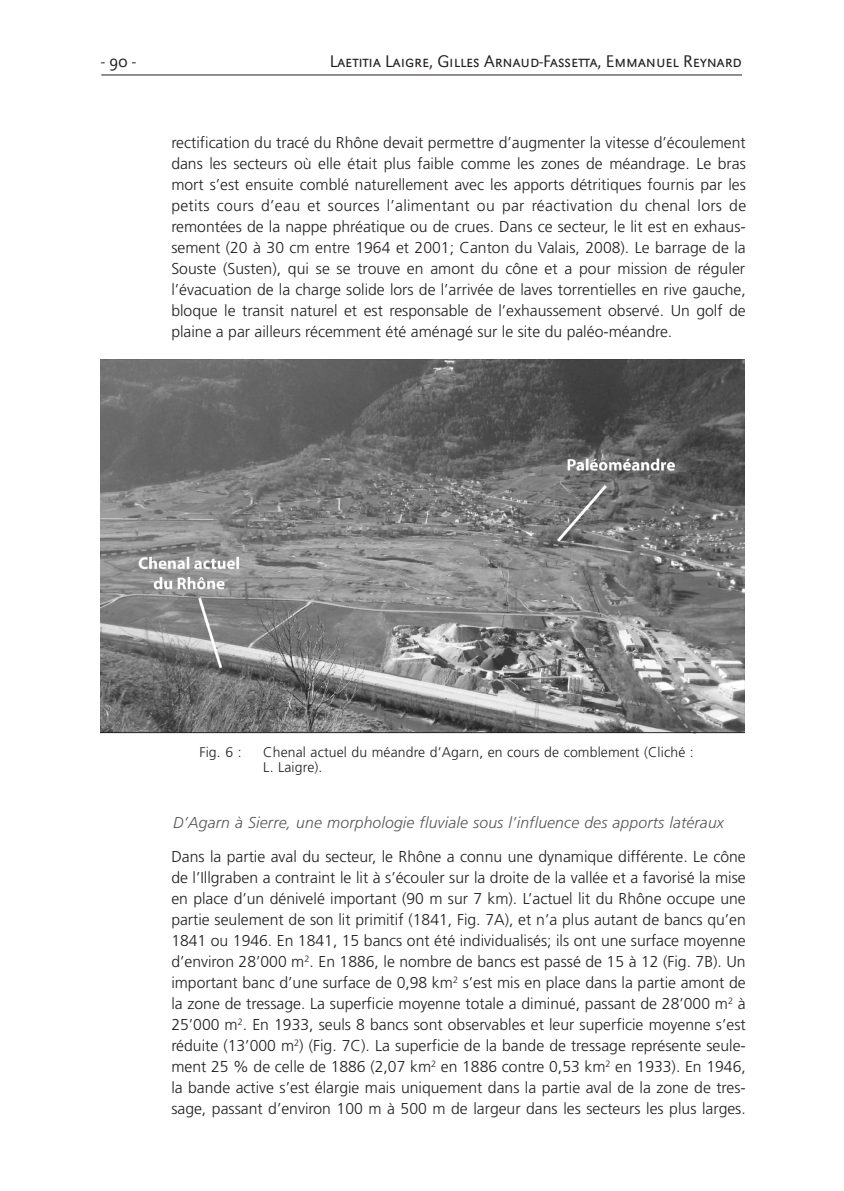
<style>
.page{position:relative;width:844px;height:1191px;background:#fff}
.page>*{position:absolute;margin:0;border:0;box-sizing:border-box;transform-origin:0 0}
.t1{font:300 17.5px "URW Grotesk SCT";color:#231f20}
.Texte{font:300 15.75px/21px "Frutiger LT Std";color:#231f20;text-align:justify}
.Titre_3{font:italic 300 15.75px "Frutiger LT Std";letter-spacing:.01em;color:#57585a}
.Légende{font:300 14px/14.9px "Frutiger LT Std";letter-spacing:.01em;color:#231f20}
</style>
<div class="page">
<hr style="left:101px;top:75px;width:641px;height:1px;background:#231f20">
<img style="left:100px;top:359px;width:644px;height:374px">
<p class="t1" style="left:101px;top:51px;width:36px">- 90 -</p>
<p class="t1" style="left:330px;top:51px;width:414px">Laetitia Laigre, Gilles Arnaud-Fassetta, Emmanuel Reynard</p>
<p class="Texte" style="left:171px;top:132px;width:576px">rectification du tracé du Rhône devait permettre d’augmenter la vitesse d’écoulement dans les secteurs où elle était plus faible comme les zones de méandrage. Le bras mort s’est ensuite comblé naturellement avec les apports détritiques fournis par les petits cours d’eau et sources l’alimentant ou par réactivation du chenal lors de remontées de la nappe phréatique ou de crues. Dans ce secteur, le lit est en exhaus&shy;sement (20 à 30 cm entre 1964 et 2001; Canton du Valais, 2008). Le barrage de la Souste (Susten), qui se se trouve en amont du cône et a pour mission de réguler l’évacuation de la charge solide lors de l’arrivée de laves torrentielles en rive gauche, bloque le transit naturel et est responsable de l’exhaussement observé. Un golf de plaine a par ailleurs récemment été aménagé sur le site du paléo-méandre.</p>
<p class="Légende" style="left:199px;top:745px;width:44px">Fig. 6 :</p>
<p class="Légende" style="left:263px;top:745px;width:432px">Chenal actuel du méandre d’Agarn, en cours de comblement (Cliché :<br>L. Laigre).</p>
<p class="Titre_3" style="left:173px;top:813px;width:552px">D’Agarn à Sierre, une morphologie fluviale sous l’influence des apports latéraux</p>
<p class="Texte" style="left:171px;top:846px;width:576px">Dans la partie aval du secteur, le Rhône a connu une dynamique différente. Le cône de l’Illgraben a contraint le lit à s’écouler sur la droite de la vallée et a favorisé la mise en place d’un dénivelé important (90 m sur 7 km). L’actuel lit du Rhône occupe une partie seulement de son lit primitif (1841, Fig. 7A), et n’a plus autant de bancs qu’en 1841 ou 1946. En 1841, 15 bancs ont été individualisés; ils ont une surface moyenne d’environ 28’000 m<sup>2</sup>. En 1886, le nombre de bancs est passé de 15 à 12 (Fig. 7B). Un important banc d’une surface de 0,98 km<sup>2</sup> s’est mis en place dans la partie amont de la zone de tressage. La superficie moyenne totale a diminué, passant de 28’000 m<sup>2</sup> à 25’000 m<sup>2</sup>. En 1933, seuls 8 bancs sont observables et leur superficie moyenne s’est réduite (13’000 m<sup>2</sup>) (Fig. 7C). La superficie de la bande de tressage représente seule&shy;ment 25 % de celle de 1886 (2,07 km<sup>2</sup> en 1886 contre 0,53 km<sup>2</sup> en 1933). En 1946, la bande active s’est élargie mais uniquement dans la partie aval de la zone de tres&shy;sage, passant d’environ 100 m à 500 m de largeur dans les secteurs les plus larges.</p>
</div>
